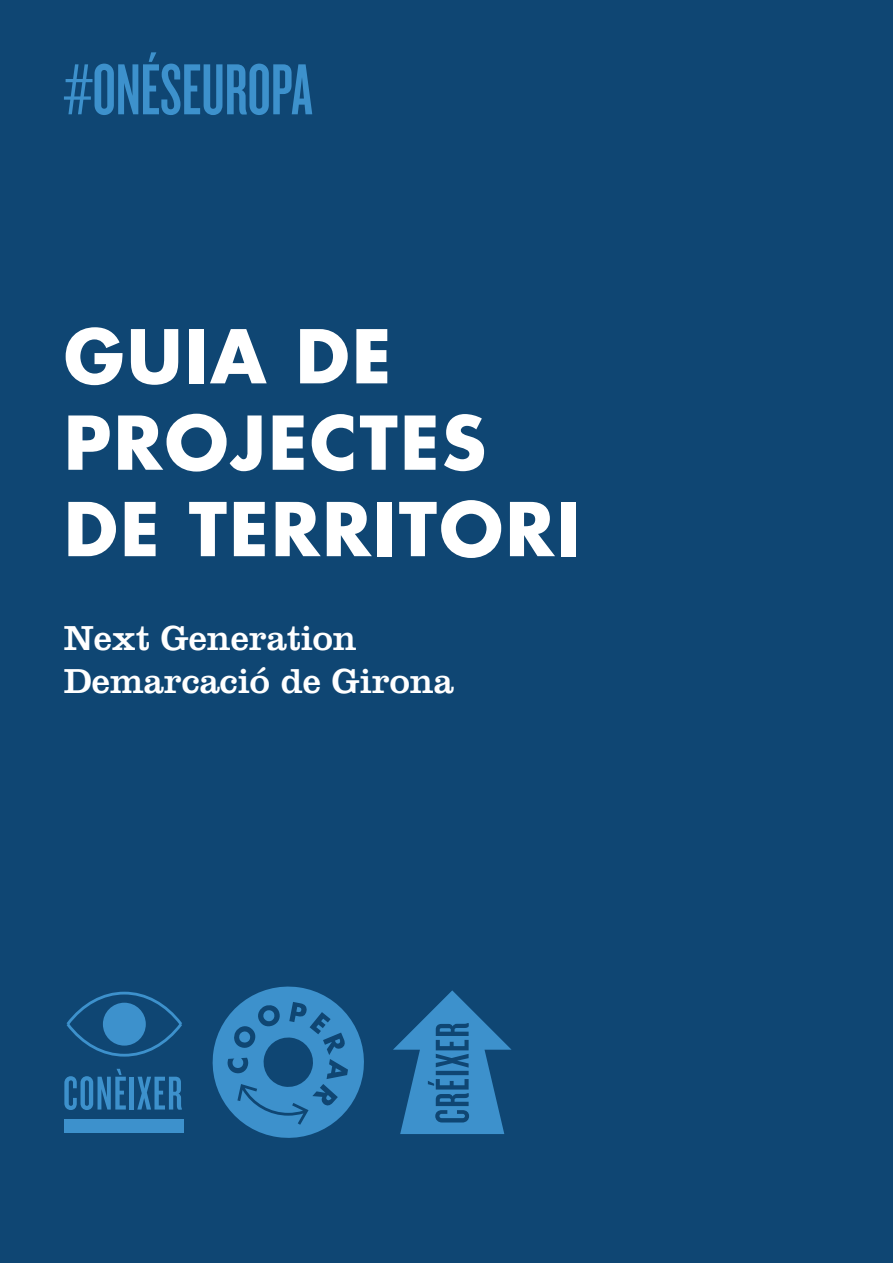
<style>
.page{position:relative;width:893px;height:1263px;background:#0f4673}
.page>*{position:absolute;margin:0;border:0;box-sizing:border-box;transform-origin:0 0}
.t1{font:75px "Knockout HTF47 Bantamweight";color:#3d91cc}
.t2{font:700 72px/86.4px "Futura Std";letter-spacing:.03em;color:#fff}
.t3{font:36px/43.2px "Clarendon LT Std";color:#fff}
</style>
<div class="page">
<div style="left:64px;top:1120px;width:120px;height:13px;background:#3d91cc"></div>
<svg style="left:64px;top:1069px;width:62px;height:41px"></svg>
<hr style="left:130px;top:1077px;width:4px;height:32px;background:#3d91cc">
<svg style="left:137px;top:1077px;width:45px;height:33px"></svg>
<svg style="left:67px;top:992px;width:115px;height:64px"></svg>
<svg style="left:212px;top:986px;width:152px;height:152px"></svg>
<svg style="left:393px;top:990px;width:119px;height:144px"></svg>
<h1 class="t1" style="left:64px;top:52px;width:250px">#ONÉSEUROPA</h1>
<h2 class="t2" style="left:64px;top:312px;width:517px">GUIA DE<br>PROJECTES<br>DE TERRITORI</h2>
<p class="t3" style="left:64px;top:616px;width:392px">Next Generation<br>Demarcació de Girona</p>
</div>
